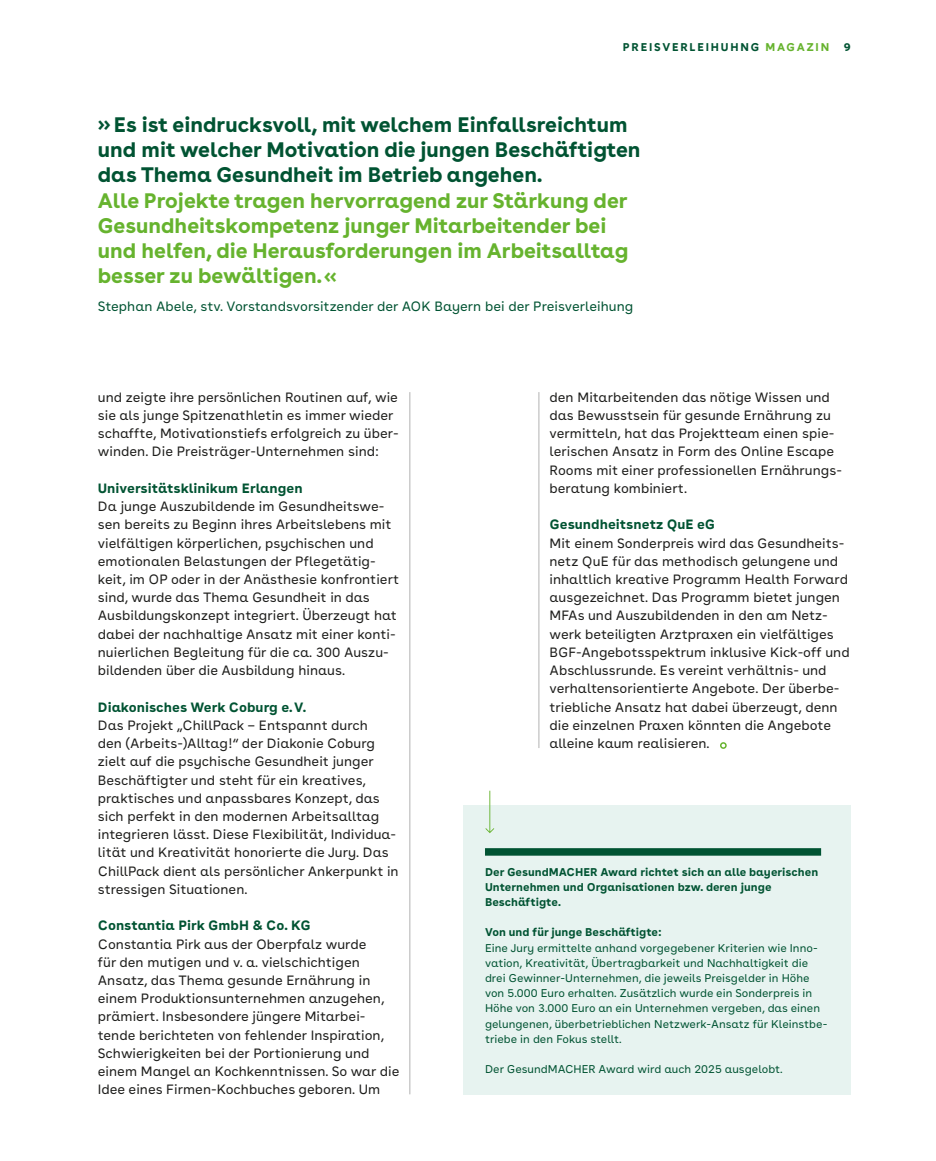
<style>
.page{position:relative;width:936px;height:1161px;background:#fff}
.page>*{position:absolute;margin:0;border:0;box-sizing:border-box;transform-origin:0 0}
.t1{font:700 21px/25.2px "AOK Buenos Aires";color:#66b32e}
.t2{font:700 21px/25.2px "AOK Buenos Aires";color:#005332}
.t3{font:13.5px/18.3px "AOK Buenos Aires Text";color:#1d1d1b}
.t4{font:700 13.5px "AOK Buenos Aires Text";color:#005332}
.t5{font:13.5px "AOK Buenos Aires Text";color:#005332}
.t6{font:11.25px/15.1px "AOK Buenos Aires Text";color:#005332}
.t7{font:700 11.25px/15.1px "AOK Buenos Aires Text";color:#005332}
.t8{font:700 11.25px "AOK Buenos Aires";letter-spacing:.16em;color:#005332}
.s1{color:#66b32e}
</style>
<div class="page">
<hr style="left:409px;top:392px;width:1px;height:702px;background:#b2b2b2">
<hr style="left:538px;top:392px;width:1px;height:356px;background:#b2b2b2">
<div style="left:720px;top:742px;width:6px;height:7px;border:2px solid #66b32e;border-radius:50%"></div>
<div style="left:463px;top:805px;width:387px;height:289px;background:#e7f3f0"></div>
<div style="left:485px;top:848px;width:336px;height:8px;background:#005332"></div>
<svg style="left:485px;top:791px;width:9px;height:42px"></svg>
<p class="t8" style="left:623px;top:37px;width:208px">PREISVERLEIHUHNG <span class="s1">MAGAZIN</span></p>
<p class="t8" style="left:843px;top:37px;width:8px">9</p>
<p class="t8" style="left:627px;top:37px;width:198px">PREISVERLEIHUNG <span class="s1">MAGAZIN</span></p>
<p class="t8" style="left:838px;top:37px;width:14px">31</p>
<h1 class="t2" style="left:98px;top:110px;width:544px">»Es ist eindrucksvoll, mit welchem Einfallsreichtum und mit welcher Motivation die jungen Beschäftigten das Thema Gesundheit im Betrieb angehen.</h1>
<h1 class="t1" style="left:98px;top:185px;width:532px">Alle Projekte tragen hervorragend zur Stärkung der Gesundheitskompetenz junger Mitarbeitender bei und helfen, die Herausforderungen im Arbeits alltag besser zu bewältigen. «</h1>
<p class="t5" style="left:98px;top:295px;width:537px">Stephan Abele, stv. Vorstandsvorsitzender der AOK Bayern bei der Preisverleihung</p>
<p class="t3" style="left:98px;top:387px;width:302px">und zeigte ihre persönlichen Routinen auf, wie sie als junge Spitzenathletin es immer wieder schaffte, Motivationstiefs erfolgreich zu über&shy;winden. Die Preisträger-Unternehmen sind:</p>
<p class="t4" style="left:98px;top:476px;width:206px">Universitätsklinikum Erlangen</p>
<p class="t3" style="left:98px;top:496px;width:303px">Da junge Auszubildende im Gesundheitswe&shy;sen bereits zu Beginn ihres Arbeitslebens mit vielfältigen körperlichen, psychischen und emotionalen Belastungen der Pflegetätig&shy;keit, im OP oder in der Anästhesie konfrontiert sind, wurde das Thema Gesundheit in das Ausbildungskonzept integriert. Überzeugt hat dabei der nachhaltige Ansatz mit einer konti&shy;nuierlichen Begleitung für die ca. 300 Auszu&shy;bildenden über die Ausbildung hinaus.</p>
<p class="t4" style="left:98px;top:695px;width:210px">Diakonisches Werk Coburg e. V.</p>
<p class="t3" style="left:98px;top:715px;width:302px">Das Projekt „ChillPack – Entspannt durch<br>den (Arbeits-)Alltag!“ der Diakonie Coburg zielt auf die psychische Gesundheit junger Beschäftigter und steht für ein kreatives, praktisches und anpassbares Konzept, das sich perfekt in den modernen Arbeitsalltag integrieren lässt. Diese Flexibilität, Individua&shy;lität und Kreativität honorierte die Jury. Das ChillPack dient als persönlicher Ankerpunkt in stressigen Situationen.</p>
<p class="t4" style="left:98px;top:914px;width:214px">Constantia Pirk GmbH &amp; Co. KG</p>
<p class="t3" style="left:98px;top:933px;width:303px">Constantia Pirk aus der Oberpfalz wurde<br>für den mutigen und v. a. vielschichtigen Ansatz, das Thema gesunde Ernährung in einem Produktionsunternehmen anzugehen, prämiert. Insbesondere jüngere Mitarbei&shy;tende berichteten von fehlender Inspiration, Schwierigkeiten bei der Portionierung und einem Mangel an Kochkenntnissen. So war die Idee eines Firmen-Kochbuches geboren. Um</p>
<p class="t3" style="left:549px;top:387px;width:294px">den Mitarbeitenden das nötige Wissen und das Bewusstsein für gesunde Ernährung zu vermitteln, hat das Projektteam einen spie&shy;lerischen Ansatz in Form des Online Escape Rooms mit einer professionellen Ernährungs&shy;beratung kombiniert.</p>
<p class="t4" style="left:549px;top:513px;width:167px">Gesundheitsnetz QuE eG</p>
<p class="t3" style="left:549px;top:532px;width:301px">Mit einem Sonderpreis wird das Gesundheits&shy;netz QuE für das methodisch gelungene und inhaltlich kreative Programm Health Forward ausgezeichnet. Das Programm bietet jungen MFAs und Auszubildenden in den am Netz&shy;werk beteiligten Arztpraxen ein vielfältiges BGF-Angebotsspektrum inklusive Kick-off und Abschlussrunde. Es vereint verhältnis- und verhaltensorientierte Angebote. Der überbe&shy;triebliche Ansatz hat dabei überzeugt, denn die einzelnen Praxen könnten die Angebote alleine kaum realisieren.</p>
<p class="t7" style="left:485px;top:863px;width:335px">Der GesundMACHER Award richtet sich an alle bayerischen<br>Unternehmen und Organisationen bzw. deren junge<br>Beschäftigte.</p>
<p class="t7" style="left:485px;top:924px;width:178px">Von und für junge Beschäftigte:</p>
<p class="t6" style="left:485px;top:939px;width:344px">Eine Jury ermittelte anhand vorgegebener Kriterien wie Inno&shy;vation, Kreativität, Übertragbarkeit und Nachhaltigkeit die drei Gewinner-Unternehmen, die jeweils Preisgelder in Höhe von 5.000 Euro erhalten. Zusätzlich wurde ein Sonderpreis in Höhe von 3.000 Euro an ein Unternehmen vergeben, das einen gelungenen, überbetrieblichen Netzwerk-Ansatz für Kleinstbe&shy;triebe in den Fokus stellt.</p>
<p class="t6" style="left:485px;top:1060px;width:299px">Der GesundMACHER Award wird auch 2025 ausgelobt.</p>
</div>
